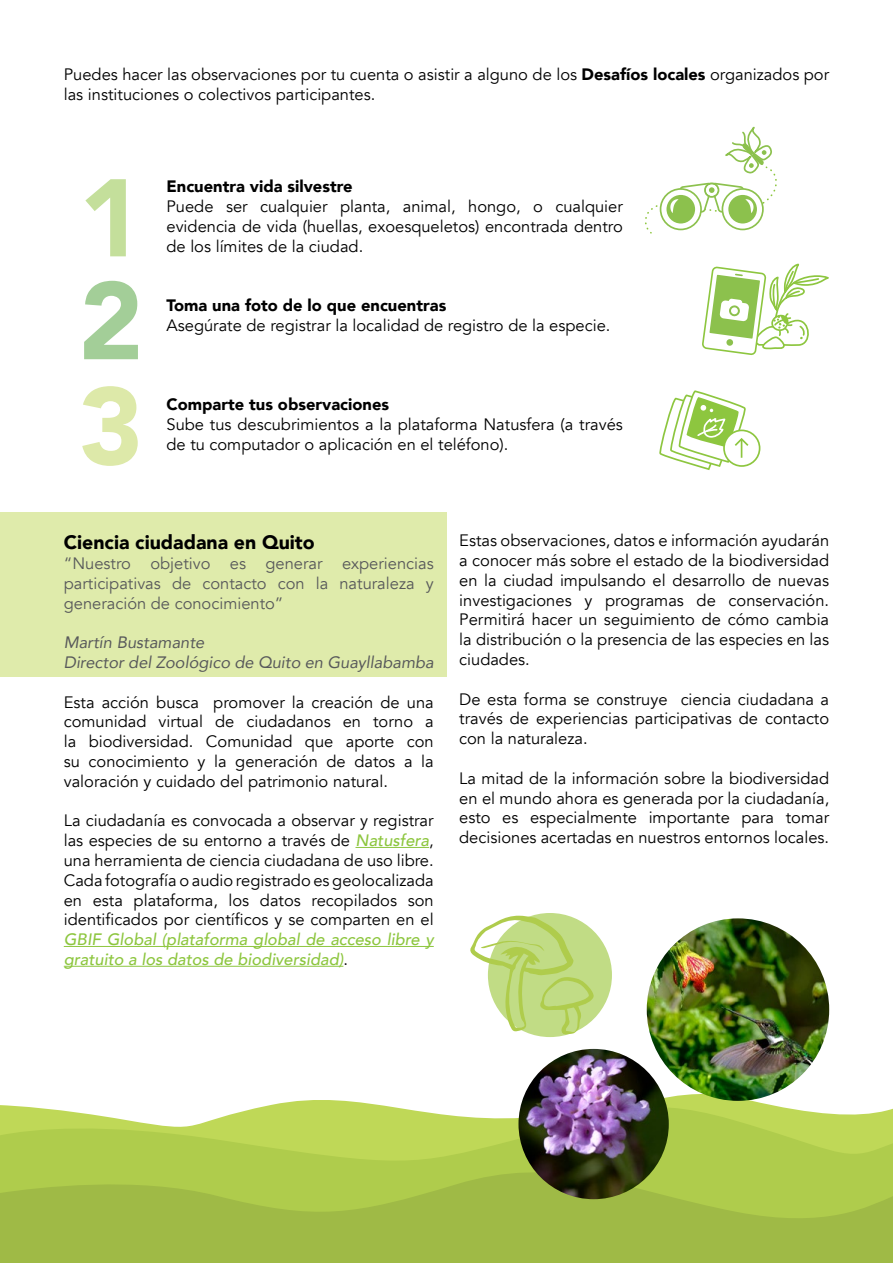
<style>
.page{position:relative;width:893px;height:1263px;background:#fff}
.page>*{position:absolute;margin:0;border:0;box-sizing:border-box;transform-origin:0 0}
.t1{font:900 108.9px "Avenir";color:#c4df9b}
.t2{font:900 108.9px "Avenir";color:#a3ce98}
.t3{font:900 108.9px "Avenir";color:#dde9a9}
.t4{font:900 19.5px "Avenir";color:#000}
.t5{font:16.5px/19.8px "Avenir";color:#000;text-align:justify}
.t6{font:16.5px/19.8px "Avenir";color:#58595b;text-align:justify}
.t7{font:italic 500 16.5px/19.8px "Avenir";color:#8dc63f}
.t8{font:900 16.5px "Avenir";color:#000}
.t9{font:italic 16.5px/19.8px "Avenir";color:#58595b}
.s1{font-weight:900}
.s2{font-weight:500;font-style:italic;color:#8dc63f}
.s3{font-weight:400;font-style:normal;color:#000}
</style>
<div class="page">
<div style="left:0;top:512px;width:446px;height:164px;background:#dfebab"></div>
<hr style="left:355px;top:847px;width:74px;height:1px;background:#8dc63f">
<hr style="left:64px;top:946px;width:370px;height:1px;background:#8dc63f">
<hr style="left:64px;top:966px;width:279px;height:1px;background:#8dc63f">
<div style="left:488px;top:913px;width:124px;height:124px;background:#c1dc85;border-radius:50%"></div>
<svg style="left:645px;top:126px;width:132px;height:108px"></svg>
<svg style="left:702px;top:263px;width:127px;height:91px"></svg>
<svg style="left:724px;top:430px;width:36px;height:36px"></svg>
<div style="left:723px;top:429px;width:37px;height:38px;border:2px solid #8dc63f;border-radius:50%"></div>
<svg style="left:659px;top:390px;width:91px;height:80px"></svg>
<svg style="left:0;top:1092px;width:893px;height:61px;fill:#bfd857"></svg>
<svg style="left:0;top:1153px;width:893px;height:110px;background:#a5c048"></svg>
<img style="left:647px;top:918px;width:182px;height:183px;border-radius:91px">
<img style="left:518px;top:1049px;width:151px;height:150px;border-radius:75px">
<svg style="left:470px;top:916px;width:124px;height:119px"></svg>
<p class="t5" style="left:64px;top:65px;width:767px">Puedes hacer las observaciones por tu cuenta o asistir a alguno de los <span class="s1">Desafíos locales</span> organizados por las instituciones o colectivos participantes.</p>
<h1 class="t1" style="left:79px;top:125px;width:66px">1</h1>
<h1 class="t2" style="left:79px;top:228px;width:66px">2</h1>
<h1 class="t3" style="left:79px;top:333px;width:66px">3</h1>
<p class="t8" style="left:166px;top:172px;width:188px">Encuentra vida silvestre</p>
<p class="t5" style="left:166px;top:197px;width:458px">Puede ser cualquier planta, animal, hongo, o cualquier evidencia de vida (huellas, exoesqueletos) encontrada dentro de los límites de la ciudad.</p>
<p class="t8" style="left:166px;top:291px;width:281px">Toma una foto de lo que encuentras</p>
<p class="t5" style="left:166px;top:316px;width:445px">Asegúrate de registrar la localidad de registro de la especie.</p>
<p class="t8" style="left:166px;top:390px;width:224px">Comparte tus observaciones</p>
<p class="t5" style="left:166px;top:415px;width:458px">Sube tus descubrimientos a la plataforma Natusfera (a través de tu computador o aplicación en el teléfono).</p>
<p class="t4" style="left:64px;top:526px;width:253px">Ciencia ciudadana en Quito</p>
<p class="t6" style="left:64px;top:554px;width:371px">“Nuestro objetivo es generar experiencias participativas de contacto con la naturaleza y generación de conocimiento”</p>
<p class="t9" style="left:64px;top:632px;width:371px">Martín Bustamante<br>Director del Zoológico de Quito en Guayllabamba</p>
<p class="t5" style="left:64px;top:692px;width:371px">Esta acción busca promover la creación de una comunidad virtual de ciudadanos en torno a la biodiversidad. Comunidad que aporte con su conocimiento y la generación de datos a la valoración y cuidado del patrimonio natural.</p>
<p class="t5" style="left:64px;top:811px;width:371px">La ciudadanía es convocada a observar y registrar las especies de su entorno a través de <span class="s2">Natusfera</span>, una herramienta de ciencia ciudadana de uso libre.<br>Cada fotografía o audio registrado es geolocalizada en esta plataforma, los datos recopilados son identificados por científicos y se comparten en el</p>
<p class="t7" style="left:64px;top:930px;width:371px">GBIF Global (plataforma global de acceso libre y gratuito a los datos de biodiversidad)<span class="s3">.</span></p>
<p class="t5" style="left:459px;top:531px;width:371px">Estas observaciones, datos e información ayudarán a conocer más sobre el estado de la biodiversidad en la ciudad impulsando el desarrollo de nuevas investigaciones y programas de conservación.<br>Permitirá hacer un seguimiento de cómo cambia la distribución o la presencia de las especies en las ciudades.</p>
<p class="t5" style="left:459px;top:689px;width:371px">De esta forma se construye ciencia ciudadana a través de experiencias participativas de contacto con la naturaleza.</p>
<p class="t5" style="left:459px;top:768px;width:371px">La mitad de la información sobre la biodiversidad en el mundo ahora es generada por la ciudadanía, esto es especialmente importante para tomar decisiones acertadas en nuestros entornos locales.</p>
</div>
